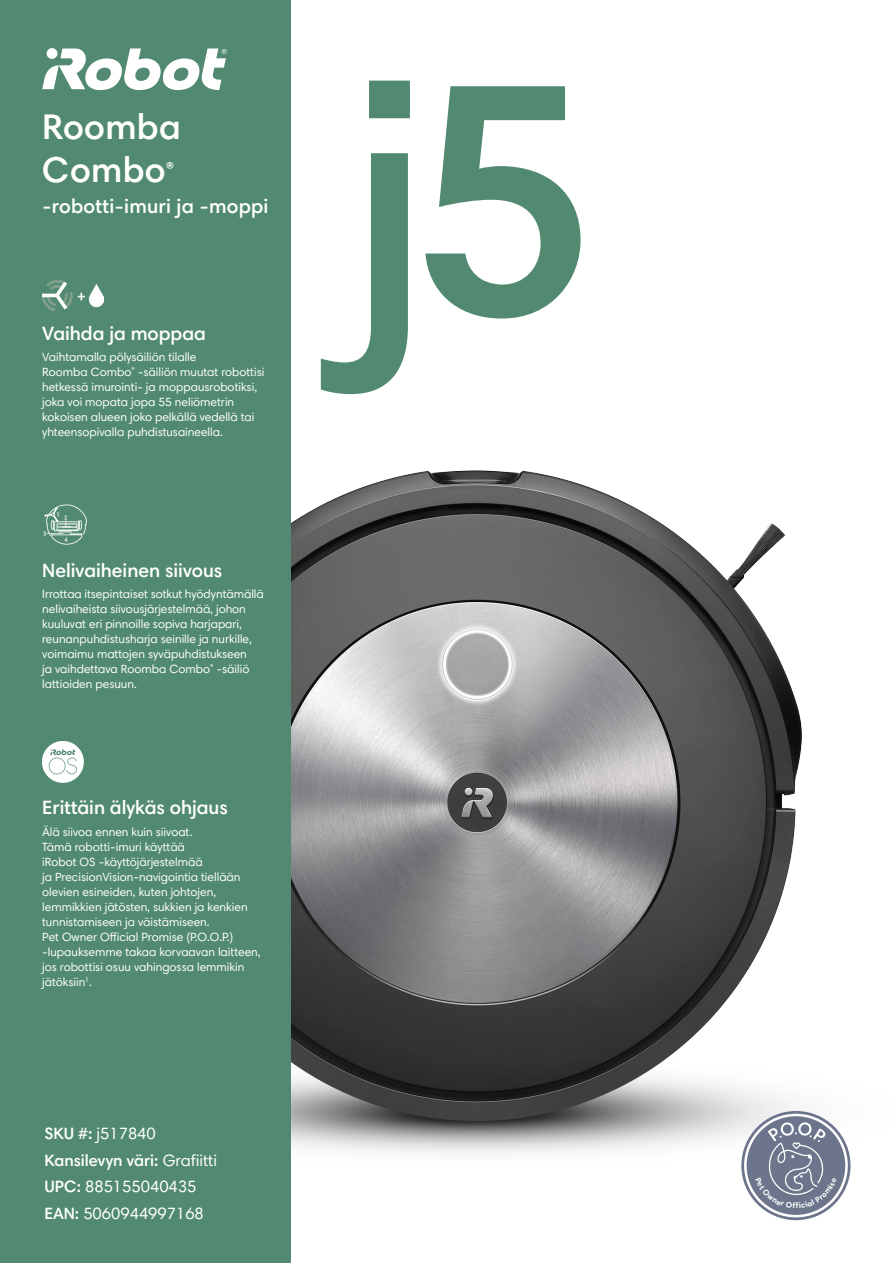
<style>
.page{position:relative;width:893px;height:1263px;background:#fff}
.page>*{position:absolute;margin:0;border:0;box-sizing:border-box;transform-origin:0 0}
.t1{font:600 330px "Harmonia Sans Pro Cyr";color:#528a71}
.Lockup{font:600 36px/43.2px "Harmonia Sans Pro Cyr";letter-spacing:.01em;color:#fff}
.Lockup-2{font:600 20.25px "Harmonia Sans Pro Cyr";letter-spacing:.01em;color:#fff}
.header_-_white_-_MAS{font:600 19.5px "Harmonia Sans Pro Cyr";color:#fff}
.front_page_info{font:16.5px "Harmonia Sans Pro Cyr";color:#fff}
.front_page_info-2{font:600 16.5px "Harmonia Sans Pro Cyr";color:#fff}
.Lockup-3{font:600 15.75px "Harmonia Sans Pro Cyr";color:#fff}
.basic_-_white_-_MAST{font:12px/15px "Harmonia Sans Pro Cyr";color:#fff}
.s1{font-weight:600}
.s2{font-weight:400}
</style>
<div class="page">
<img style="left:291px;top:470px;width:560px;height:751px">
<div style="left:0;top:0;width:291px;height:1263px;background:#528a71"></div>
<svg style="left:741px;top:1111px;width:109px;height:109px"></svg>
<img style="left:42px;top:280px;width:62px;height:30px">
<img style="left:43px;top:504px;width:44px;height:41px">
<img style="left:43px;top:742px;width:40px;height:40px">
<svg style="left:42px;top:48px;width:185px;height:42px"></svg>
<svg style="left:744px;top:1114px;width:104px;height:103px"></svg>
<p class="Lockup" style="left:42px;top:104px;width:140px">Roomba<br>Combo</p>
<p class="Lockup-3" style="left:166px;top:158px;width:9px">®</p>
<p class="Lockup-2" style="left:42px;top:193px;width:228px">-robotti-imuri ja -moppi</p>
<p class="header_-_white_-_MAS" style="left:42px;top:321px;width:165px">Vaihda ja moppaa</p>
<p class="basic_-_white_-_MAST" style="left:42px;top:349px;width:224px">Vaihtamalla pölysäiliön tilalle<br>Roomba Combo<sup>®</sup> -säiliön muutat robottisi hetkessä imurointi- ja moppausrobotiksi, joka voi mopata jopa 55 neliömetrin kokoisen alueen joko pelkällä vedellä tai yhteensopivalla puhdistusaineella.</p>
<p class="header_-_white_-_MAS" style="left:42px;top:558px;width:182px">Nelivaiheinen siivous</p>
<p class="basic_-_white_-_MAST" style="left:42px;top:587px;width:223px">Irrottaa itsepintaiset sotkut hyödyntämällä nelivaiheista siivousjärjestelmää, johon kuuluvat eri pinnoille sopiva harjapari, reunanpuhdistusharja seinille ja nurkille, voimaimu mattojen syväpuhdistukseen<br>ja vaihdettava Roomba Combo<sup>®</sup> -säiliö lattioiden pesuun.</p>
<p class="header_-_white_-_MAS" style="left:42px;top:795px;width:187px">Erittäin älykäs ohjaus</p>
<p class="basic_-_white_-_MAST" style="left:42px;top:824px;width:220px">Älä siivoa ennen kuin siivoat.<br>Tämä robotti-imuri käyttää<br>iRobot OS -käyttöjärjestelmää<br>ja PrecisionVision-navigointia tiellään olevien esineiden, kuten johtojen, lemmikkien jätösten, sukkien ja kenkien tunnistamiseen ja väistämiseen.<br>Pet Owner Official Promise (P.O.O.P.) -lupauksemme takaa korvaavan laitteen, jos robottisi osuu vahingossa lemmikin jätöksiin<sup>1</sup>.</p>
<p class="t1" style="left:350px;top:-10px;width:249px">j5</p>
<p class="front_page_info" style="left:44px;top:1123px;width:113px"><span class="s1">SKU #:</span> j517840</p>
<p class="front_page_info-2" style="left:44px;top:1149px;width:174px">Kansilevyn väri: <span class="s2">Grafiitti</span></p>
<p class="front_page_info" style="left:44px;top:1176px;width:154px"><span class="s1">UPC:</span> 885155040435</p>
<p class="front_page_info" style="left:44px;top:1203px;width:161px"><span class="s1">EAN:</span> 5060944997168</p>
</div>
